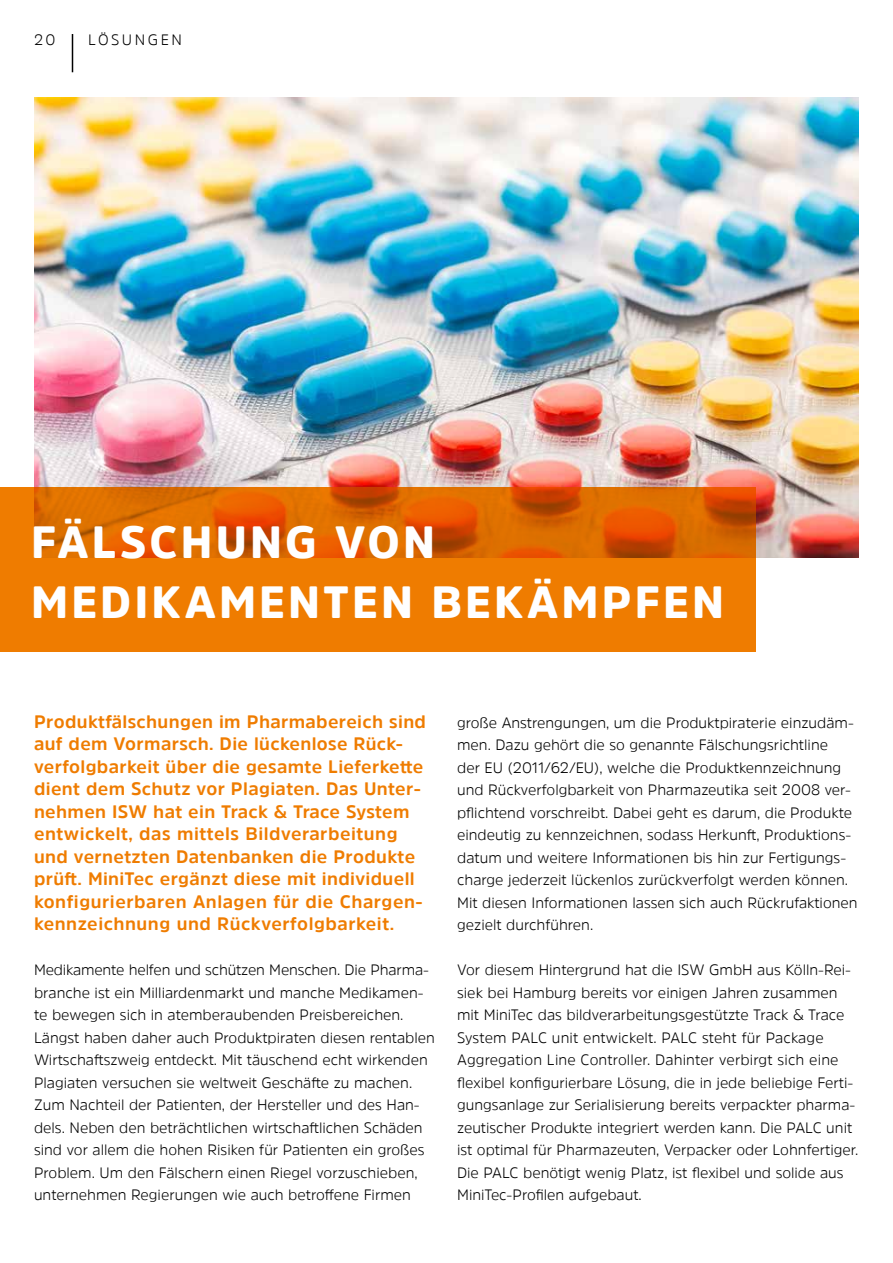
<style>
.page{position:relative;width:893px;height:1263px;background:#fff}
.page>*{position:absolute;margin:0;border:0;box-sizing:border-box;transform-origin:0 0}
.t1{font:900 45px/60px "Amsi Pro";letter-spacing:.07em;color:#fff}
.t2{font:700 18px/22.5px "Amsi Pro";letter-spacing:.02em;color:#ef7c00}
.t3{font:300 15px/22.5px "Amsi Pro";color:#000}
.t4{font:300 15px "Amsi Pro";letter-spacing:.17em;color:#000}
</style>
<div class="page">
<img style="left:34px;top:98px;width:825px;height:459px">
<svg style="left:0;top:487px;width:756px;height:164px;background:#e67000"></svg>
<hr style="left:72px;top:34px;width:1px;height:38px;background:#000">
<p class="t3" style="left:34px;top:28px;width:23px">20</p>
<p class="t4" style="left:88px;top:30px;width:95px">LÖSUNGEN</p>
<h1 class="t1" style="left:31px;top:511px;width:694px">FÄLSCHUNG VON<br>MEDIKAMENTEN BEKÄMPFEN</h1>
<p class="t2" style="left:34px;top:710px;width:394px">Produktfälschungen im Pharmabereich sind auf dem Vormarsch. Die lückenlose Rück&shy;verfolgbarkeit über die gesamte Lieferkette dient dem Schutz vor Plagiaten. Das Unter&shy;nehmen ISW hat ein Track &amp; Trace System entwickelt, das mittels Bildverarbeitung und vernetzten Datenbanken die Produkte prüft. MiniTec ergänzt diese mit individuell konfigurierbaren Anlagen für die Chargen&shy;kennzeichnung und Rückverfolgbarkeit.</p>
<p class="t3" style="left:34px;top:958px;width:402px">Medikamente helfen und schützen Menschen. Die Pharma&shy;branche ist ein Milliardenmarkt und manche Medikamen&shy;te bewegen sich in atemberaubenden Preisbereichen.<br>Längst haben daher auch Produktpiraten diesen rentablen Wirtschaftszweig entdeckt. Mit täuschend echt wirkenden Plagiaten versuchen sie weltweit Geschäfte zu machen.<br>Zum Nachteil der Patienten, der Hersteller und des Han&shy;dels. Neben den beträchtlichen wirtschaftlichen Schäden sind vor allem die hohen Risiken für Patienten ein großes Problem. Um den Fälschern einen Riegel vorzuschieben, unternehmen Regierungen wie auch betroffene Firmen</p>
<p class="t3" style="left:457px;top:711px;width:402px">große Anstrengungen, um die Produktpiraterie einzudäm&shy;men. Dazu gehört die so genannte Fälschungsrichtline<br>der EU (2011/62/EU), welche die Produktkennzeichnung und Rückverfolgbarkeit von Pharmazeutika seit 2008 ver&shy;pflichtend vorschreibt. Dabei geht es darum, die Produkte eindeutig zu kennzeichnen, sodass Herkunft, Produktions&shy;datum und weitere Informationen bis hin zur Fertigungs&shy;charge jederzeit lückenlos zurückverfolgt werden können.<br>Mit diesen Informationen lassen sich auch Rückrufaktionen gezielt durchführen.</p>
<p class="t3" style="left:457px;top:958px;width:403px">Vor diesem Hintergrund hat die ISW GmbH aus Kölln-Rei&shy;siek bei Hamburg bereits vor einigen Jahren zusammen mit MiniTec das bildverarbeitungsgestützte Track &amp; Trace System PALC unit entwickelt. PALC steht für Package Aggregation Line Controller. Dahinter verbirgt sich eine flexibel konfigurierbare Lösung, die in jede beliebige Ferti&shy;gungsanlage zur Serialisierung bereits verpackter pharma&shy;zeutischer Produkte integriert werden kann. Die PALC unit ist optimal für Pharmazeuten, Verpacker oder Lohnfertiger.<br>Die PALC benötigt wenig Platz, ist flexibel und solide aus MiniTec-Profilen aufgebaut.</p>
</div>
